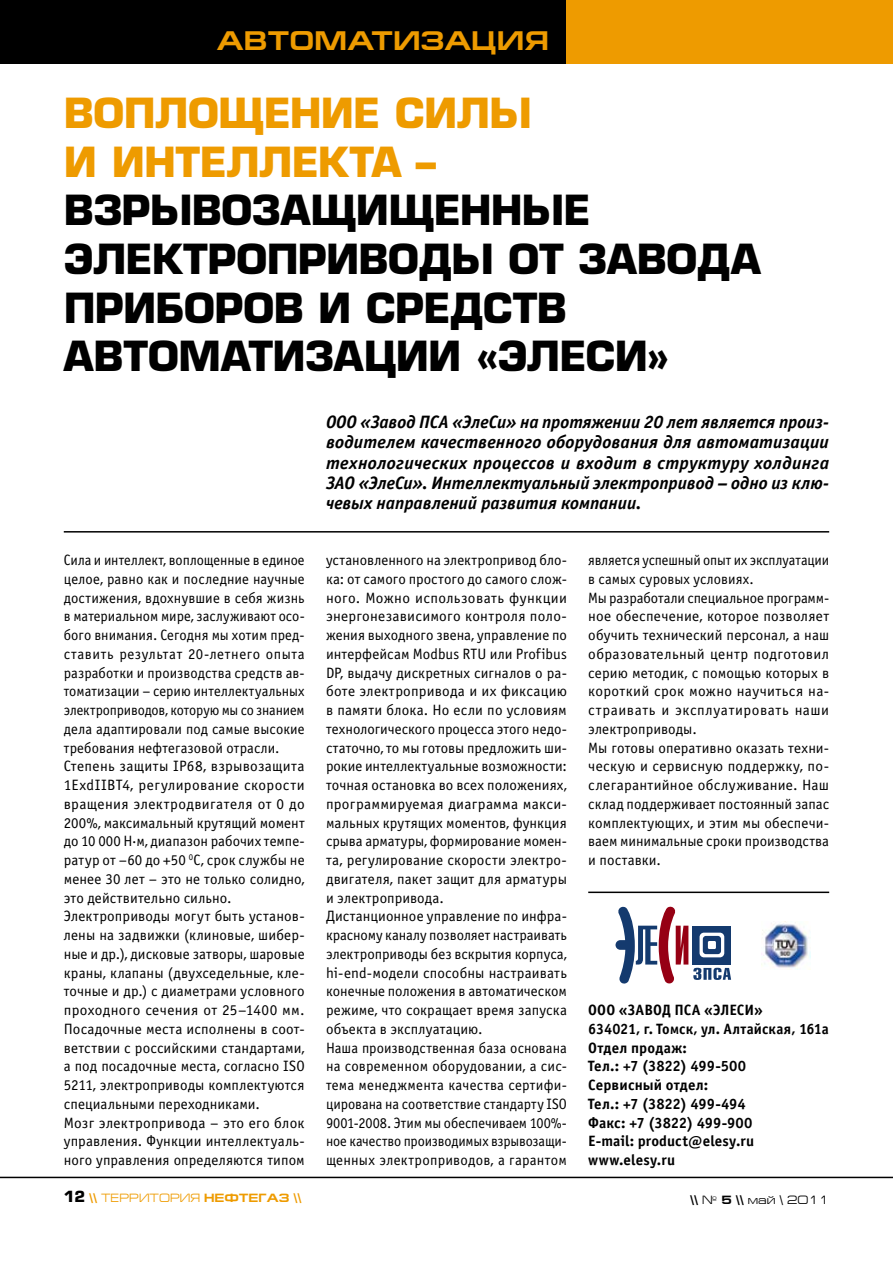
<style>
.page{position:relative;width:893px;height:1263px;background:#fff}
.page>*{position:absolute;margin:0;border:0;box-sizing:border-box;transform-origin:0 0}
.t1{font:700 40.5px/48.6px "Europe";letter-spacing:-.01em;color:#000}
.t2{font:700 40.5px/48.6px "Europe";letter-spacing:-.015em;color:#ee9b00}
.t3{font:700 27px "Europe Ext";letter-spacing:.005em;color:#ee9b00}
.t4{font:italic 700 18px/20.2px "Officina Sans C";letter-spacing:-.005em;color:#000;text-align:justify}
.t5{font:15px/18.8px "Officina Sans C";letter-spacing:.005em;color:#000}
.t6{font:15px/18.8px "Officina Sans C";letter-spacing:.005em;color:#000;scale:.96 1}
.t7{font:15px/18.8px "Officina Sans C";letter-spacing:.005em;color:#000;scale:.95 1}
.t8{font:700 15px/18.8px "Officina Sans C";letter-spacing:.005em;color:#000}
.t9{font:700 12px "Europe Ext";color:#ee9b00}
.t10{font:12px "Europe Ext";color:#000}
.s1{font-family:"Europe";font-size:15px;color:#000}
.s2{font-weight:400}
.s3{font-weight:700}
</style>
<div class="page">
<div style="left:0;top:0;width:893px;height:64px;background:#ee9b00"></div>
<div style="left:0;top:0;width:566px;height:64px;background:#000"></div>
<hr style="left:0;top:1177px;width:893px;height:1px;background:#000">
<hr style="left:64px;top:531px;width:765px;height:2px;background:#000">
<hr style="left:588px;top:891px;width:241px;height:2px;background:#000">
<svg style="left:615px;top:907px;width:116px;height:76px"></svg>
<img style="left:761px;top:921px;width:49px;height:47px">
<h2 class="t3" style="left:217px;top:26px;width:333px">АВТОМАТИЗАЦИЯ</h2>
<h1 class="t2" style="left:64px;top:89px;width:469px">Воплощение силы и интеллекта –</h1>
<h1 class="t1" style="left:64px;top:186px;width:699px">взрывозащищенные электроприводы от Завода приборов и средств автоматизации «ЭлеСи»</h1>
<p class="t4" style="left:326px;top:412px;width:505px">ООО «Завод ПСА «ЭлеСи» на протяжении 20 лет является произ&shy;водителем качественного оборудования для автоматизации технологических процессов и входит в структуру холдинга ЗАО «ЭлеСи». Интеллектуальный электропривод – одно из клю&shy;чевых направлений развития компании.</p>
<p class="t6" style="left:64px;top:551px;width:253px">Сила и интеллект, воплощенные в единое целое, равно как и последние научные достижения, вдохнувшие в себя жизнь в материальном мире, заслуживают осо&shy;бого внимания. Сегодня мы хотим пред&shy;ставить результат 20-летнего опыта разработки и производства средств ав&shy;томатизации – серию интеллектуальных электроприводов, которую мы со знанием дела адаптировали под самые высокие требования нефтегазовой отрасли.<br>Степень защиты IP68, взрывозащита 1ExdIIBT4, регулирование скорости вращения электродвигателя от 0 до 200%, максимальный крутящий момент до 10 000 Н.м, диапазон рабочих темпе&shy;ратур от –60 до +50 <sup>0</sup>С, срок службы не менее 30 лет – это не только солидно, это действительно сильно.<br>Электроприводы могут быть установ&shy;лены на задвижки (клиновые, шибер&shy;ные и др.), дисковые затворы, шаровые краны, клапаны (двухседельные, кле&shy;точные и др.) с диаметрами условного проходного сечения от 25–1400 мм.<br>Посадочные места исполнены в соот&shy;ветствии с российскими стандартами, а под посадочные места, согласно ISO 5211, электроприводы комплектуются специальными переходниками.<br>Мозг электропривода – это его блок управления. Функции интеллектуаль&shy;ного управления определяются типом</p>
<p class="t5" style="left:326px;top:551px;width:242px">установленного на электропривод бло&shy;ка: от самого простого до самого слож&shy;ного. Можно использовать функции энергонезависимого контроля поло&shy;жения выходного звена, управление по интерфейсам Modbus RTU или Profibus DP, выдачу дискретных сигналов о ра&shy;боте электропривода и их фиксацию в памяти блока. Но если по условиям технологического процесса этого недо&shy;статочно, то мы готовы предложить ши&shy;рокие интеллектуальные возможности: точная остановка во всех положениях, программируемая диаграмма макси&shy;мальных крутящих моментов, функция срыва арматуры, формирование момен&shy;та, регулирование скорости электро&shy;двигателя, пакет защит для арматуры и электропривода.<br>Дистанционное управление по инфра&shy;красному каналу позволяет настраивать электроприводы без вскрытия корпуса, hi-end-модели способны настраивать конечные положения в автоматическом режиме, что сокращает время запуска объекта в эксплуатацию.<br>Наша производственная база основана на современном оборудовании, а сис&shy;тема менеджмента качества сертифи&shy;цирована на соответствие стандарту ISO 9001-2008. Этим мы обеспечиваем 100%- ное качество производимых взрывозащи&shy;щенных электроприводов, а гарантом</p>
<p class="t7" style="left:588px;top:551px;width:255px">является успешный опыт их эксплуатации в самых суровых условиях.<br>Мы разработали специальное программ&shy;ное обеспечение, которое позволяет обучить технический персонал, а наш образовательный центр подготовил серию методик, с помощью которых в короткий срок можно научиться на&shy;страивать и эксплуатировать наши электроприводы.<br>Мы готовы оперативно оказать техни&shy;ческую и сервисную поддержку, по&shy;слегарантийное обслуживание. Наш склад поддерживает постоянный запас комплектующих, и этим мы обеспечи&shy;ваем минимальные сроки производства и поставки.</p>
<p class="t8" style="left:588px;top:1001px;width:242px">ООО «Завод ПСА «ЭлеСи»<br>634021, г. Томск, ул. Алтайская, 161а<br>Отдел продаж:<br>Тел.: +7 (3822) 499-500<br>Сервисный отдел:<br>Тел.: +7 (3822) 499-494<br>Факс: +7 (3822) 499-900<br>E-mail: product@elesy.ru www.elesy.ru</p>
<p class="t9" style="left:64px;top:1191px;width:239px"><span class="s1">12</span> \\ <span class="s2">ТЕРРИТОРИЯ</span> НЕФТЕГАЗ \\</p>
<p class="t10" style="left:690px;top:1193px;width:141px"><span class="s3">\\</span> № <span class="s3">5 \\</span> май \ 2011</p>
</div>
